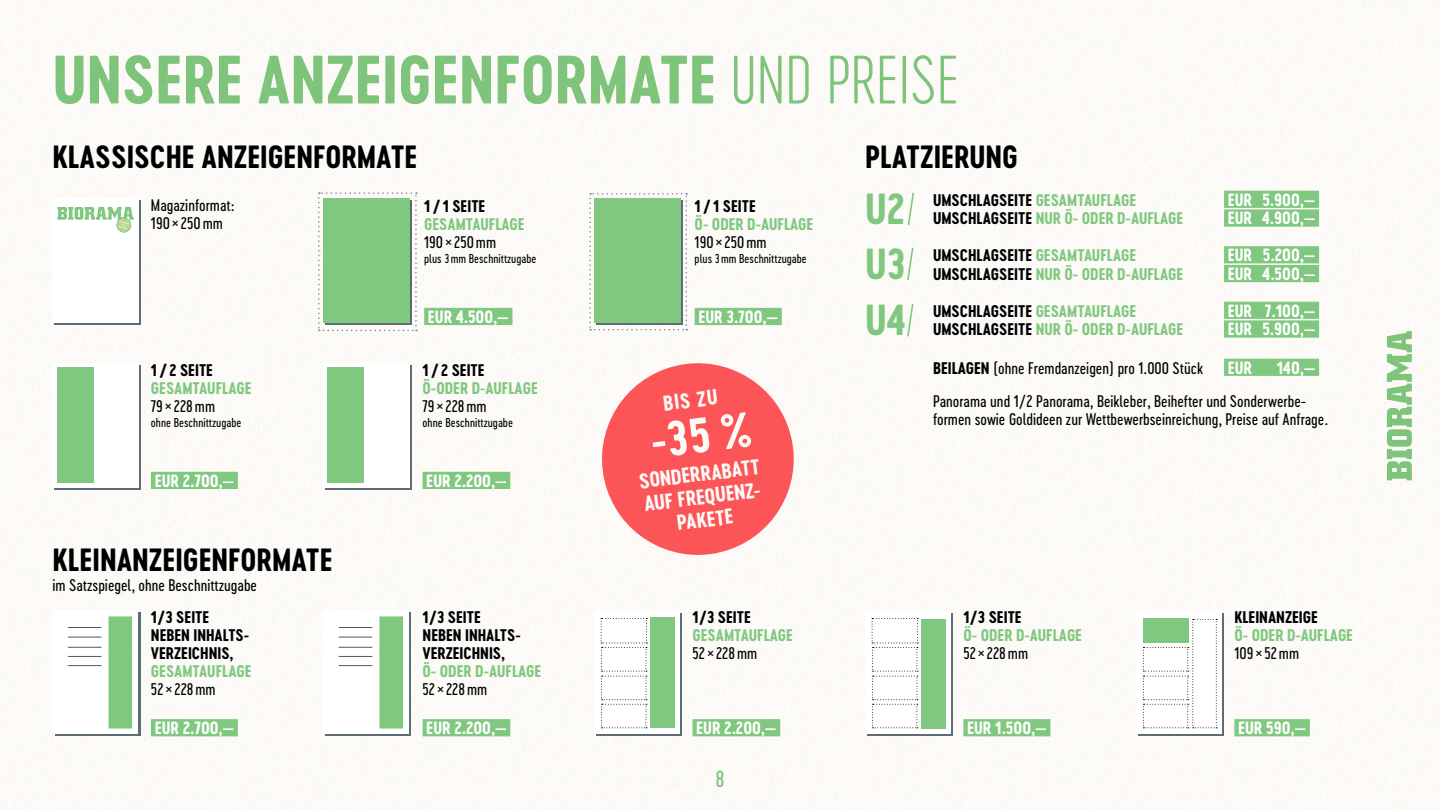
<style>
.page{position:relative;width:1440px;height:810px;background:#fff}
.page>*{position:absolute;margin:0;border:0;box-sizing:border-box;transform-origin:0 0}
.t1{font:63.75px "Cervo Neue Bold Neue";color:#80c87f}
.t2{font:45.9px "Cervo Neue Bold Neue";color:#fff}
.t3{font:40.5px/55.6px "Cervo Neue Bold Neue";color:#80c87f;text-align:justify}
.t4{font:30px "Cervo Neue Bold Neue";color:#000}
.t5{font:21.6px "Cervo Neue Regular Neue";color:#80c87f}
.t6{font:20.1px/23px "Cervo Neue Bold Neue";color:#fff;text-align:center}
.t7{font:16.5px "Cervo Neue Bold Neue";color:#fff}
.t8{font:15.75px/18px "Cervo Neue Regular Neue";color:#000}
.t9{font:15.75px "Cervo Neue Bold Neue";color:#80c87f}
.t10{font:15.75px/18px "Cervo Neue Bold Neue";color:#000}
.t11{font:12px "Cervo Neue Regular Neue";color:#000}
.s1{font-family:"Cervo Neue Thin Neue"}
.s2{color:#80c87f}
.s3{color:#000}
.s4{font-family:"Cervo Neue Bold Neue"}
</style>
<div class="page">
<div style="left:55px;top:612px;width:85px;height:124px;background:#5c6d76"></div>
<div style="left:52px;top:610px;width:86px;height:124px;background:#fff"></div>
<div style="left:109px;top:616px;width:23px;height:113px;background:#80c87f"></div>
<hr style="left:68px;top:627px;width:33px;height:1px;background:#575756">
<hr style="left:68px;top:637px;width:33px;height:1px;background:#575756">
<hr style="left:68px;top:647px;width:33px;height:1px;background:#575756">
<hr style="left:68px;top:656px;width:33px;height:1px;background:#575756">
<hr style="left:68px;top:665px;width:33px;height:1px;background:#575756">
<div style="left:151px;top:719px;width:87px;height:17px;background:#80c87f"></div>
<div style="left:325px;top:612px;width:86px;height:124px;background:#5c6d76"></div>
<div style="left:323px;top:610px;width:86px;height:124px;background:#fff"></div>
<div style="left:379px;top:616px;width:24px;height:113px;background:#80c87f"></div>
<hr style="left:339px;top:627px;width:33px;height:1px;background:#575756">
<hr style="left:339px;top:637px;width:33px;height:1px;background:#575756">
<hr style="left:339px;top:647px;width:33px;height:1px;background:#575756">
<hr style="left:339px;top:656px;width:33px;height:1px;background:#575756">
<hr style="left:339px;top:665px;width:33px;height:1px;background:#575756">
<div style="left:423px;top:719px;width:87px;height:17px;background:#80c87f"></div>
<div style="left:963px;top:719px;width:87px;height:17px;background:#80c87f"></div>
<div style="left:693px;top:719px;width:87px;height:17px;background:#80c87f"></div>
<div style="left:1138px;top:614px;width:85px;height:122px;background:linear-gradient(to right,#5c6d76,#5c6d76)"></div>
<div style="left:1136px;top:612px;width:85px;height:122px;background:#fff"></div>
<svg style="left:1143px;top:619px;width:74px;height:109px"></svg>
<div style="left:1234px;top:719px;width:76px;height:17px;background:#80c87f"></div>
<div style="left:55px;top:201px;width:86px;height:124px;background:#5c6d76"></div>
<div style="left:52px;top:199px;width:87px;height:124px;background:#fff"></div>
<svg style="left:57px;top:207px;width:77px;height:26px"></svg>
<svg style="left:318px;top:192px;width:99px;height:139px;background:#91cb91"></svg>
<svg style="left:589px;top:193px;width:98px;height:137px"></svg>
<svg style="left:596px;top:201px;width:86px;height:124px"></svg>
<div style="left:594px;top:199px;width:86px;height:124px;background:#80c87f"></div>
<svg style="left:55px;top:365px;width:86px;height:125px"></svg>
<div style="left:52px;top:363px;width:87px;height:124px;background:#fff"></div>
<div style="left:57px;top:367px;width:37px;height:116px;background:#80c87f"></div>
<div style="left:325px;top:365px;width:87px;height:125px;background:linear-gradient(to right,#fff,#fff)"></div>
<div style="left:323px;top:363px;width:86px;height:124px;background:#fff"></div>
<div style="left:327px;top:367px;width:37px;height:116px;background:#80c87f"></div>
<div style="left:424px;top:308px;width:88px;height:17px;background:#80c87f"></div>
<div style="left:151px;top:472px;width:87px;height:17px;background:#80c87f"></div>
<div style="left:423px;top:472px;width:87px;height:17px;background:#80c87f"></div>
<div style="left:695px;top:308px;width:87px;height:17px;background:#80c87f"></div>
<div style="left:1224px;top:191px;width:95px;height:17px;background:#80c87f"></div>
<div style="left:1224px;top:209px;width:95px;height:18px;background:#80c87f"></div>
<div style="left:1224px;top:246px;width:95px;height:17px;background:#80c87f"></div>
<div style="left:1224px;top:265px;width:95px;height:17px;background:#80c87f"></div>
<div style="left:1224px;top:302px;width:95px;height:17px;background:#80c87f"></div>
<div style="left:1224px;top:320px;width:95px;height:18px;background:#80c87f"></div>
<div style="left:1224px;top:359px;width:95px;height:17px;background:#80c87f"></div>
<svg style="left:1387px;top:331px;width:25px;height:149px"></svg>
<svg style="left:907px;top:191px;width:8px;height:35px"></svg>
<svg style="left:907px;top:247px;width:7px;height:34px"></svg>
<svg style="left:907px;top:303px;width:7px;height:34px"></svg>
<svg style="left:592px;top:353px;width:202px;height:210px;fill:#fc5557"></svg>
<div style="left:867px;top:614px;width:85px;height:122px;background:linear-gradient(to right,#5c6d76,#5c6d76)"></div>
<div style="left:865px;top:612px;width:85px;height:122px;background:#fff"></div>
<svg style="left:872px;top:618px;width:46px;height:110px"></svg>
<div style="left:922px;top:619px;width:24px;height:109px;background:#80c87f"></div>
<div style="left:596px;top:614px;width:85px;height:122px;background:linear-gradient(to right,#5c6d76,#5c6d76)"></div>
<div style="left:594px;top:612px;width:85px;height:122px;background:#fff"></div>
<svg style="left:601px;top:618px;width:46px;height:110px"></svg>
<div style="left:651px;top:618px;width:24px;height:110px;background:#80c87f"></div>
<h1 class="t1" style="left:52px;top:36px;width:908px">UNSERE ANZEIGENFORMATE <span class="s1">UND PREISE</span></h1>
<h3 class="t4" style="left:52px;top:136px;width:366px">KLASSISCHE ANZEIGENFORMATE</h3>
<h3 class="t4" style="left:865px;top:136px;width:154px">PLATZIERUNG</h3>
<p class="t8" style="left:151px;top:197px;width:85px">Magazinformat:<br>190 × 250mm</p>
<p class="t10" style="left:151px;top:361px;width:64px">1/2 SEITE</p>
<p class="t9" style="left:151px;top:377px;width:102px">GESAMTAUFLAGE</p>
<p class="t8" style="left:151px;top:397px;width:66px">79 × 228mm</p>
<p class="t11" style="left:151px;top:414px;width:92px">ohne Beschnittzugabe</p>
<p class="t10" style="left:424px;top:197px;width:63px">1/1 SEITE</p>
<p class="t9" style="left:424px;top:213px;width:102px">GESAMTAUFLAGE</p>
<p class="t8" style="left:424px;top:233px;width:74px">190 × 250mm</p>
<p class="t11" style="left:424px;top:251px;width:114px">plus 3mm Beschnittzugabe</p>
<p class="t7" style="left:428px;top:305px;width:82px">EUR 4.500,—</p>
<p class="t10" style="left:423px;top:361px;width:64px">1/2 SEITE</p>
<p class="t9" style="left:423px;top:377px;width:117px">Ö-ODER D-AUFLAGE</p>
<p class="t8" style="left:423px;top:397px;width:66px">79 × 228mm</p>
<p class="t11" style="left:423px;top:414px;width:92px">ohne Beschnittzugabe</p>
<p class="t7" style="left:155px;top:469px;width:81px">EUR 2.700,—</p>
<p class="t7" style="left:426px;top:469px;width:82px">EUR 2.200,—</p>
<h3 class="t4" style="left:52px;top:539px;width:282px">KLEINANZEIGENFORMATE</h3>
<p class="t8" style="left:52px;top:577px;width:206px">im Satzspiegel, ohne Beschnittzugabe</p>
<p class="t10" style="left:151px;top:608px;width:99px">1/3 SEITE<br>NEBEN INHALTS-<br>VERZEICHNIS,</p>
<p class="t9" style="left:151px;top:661px;width:102px">GESAMTAUFLAGE</p>
<p class="t8" style="left:151px;top:680px;width:66px">52 × 228mm</p>
<p class="t7" style="left:155px;top:717px;width:81px">EUR 2.700,—</p>
<p class="t10" style="left:423px;top:608px;width:99px">1/3 SEITE<br>NEBEN INHALTS-<br>VERZEICHNIS,</p>
<p class="t9" style="left:423px;top:660px;width:120px">Ö- ODER D-AUFLAGE</p>
<p class="t8" style="left:423px;top:680px;width:66px">52 × 228mm</p>
<p class="t7" style="left:426px;top:717px;width:82px">EUR 2.200,—</p>
<p class="t10" style="left:695px;top:197px;width:63px">1/1 SEITE</p>
<p class="t9" style="left:695px;top:213px;width:120px">Ö- ODER D-AUFLAGE</p>
<p class="t8" style="left:695px;top:233px;width:74px">190 × 250mm</p>
<p class="t11" style="left:695px;top:251px;width:114px">plus 3mm Beschnittzugabe</p>
<p class="t7" style="left:698px;top:305px;width:81px">EUR 3.700,—</p>
<p class="t6" style="left:662px;top:392px;width:56px;rotate:-7deg">BIS ZU</p>
<h2 class="t2" style="left:647px;top:410px;width:103px;rotate:-7deg">-35 %</h2>
<p class="t6" style="left:638px;top:470px;width:124px;rotate:-7deg">SONDERRABATT<br>AUF FREQUENZ-<br>PAKETE</p>
<p class="t10" style="left:693px;top:608px;width:60px">1/3 SEITE</p>
<p class="t9" style="left:693px;top:624px;width:102px">GESAMTAUFLAGE</p>
<p class="t8" style="left:693px;top:644px;width:66px">52 × 228mm</p>
<p class="t7" style="left:696px;top:717px;width:82px">EUR 2.200,—</p>
<h3 class="t5" style="left:715px;top:765px;width:11px">8</h3>
<h3 class="t3" style="left:865px;top:181px;width:42px">U2<br>U3<br>U4</h3>
<p class="t10" style="left:933px;top:191px;width:205px">UMSCHLAGSEITE <span class="s2">GESAMTAUFLAGE</span></p>
<p class="t7" style="left:1228px;top:188px;width:89px">EUR 5.900,—</p>
<p class="t9" style="left:933px;top:208px;width:252px"><span class="s3">UMSCHLAGSEITE</span> NUR Ö- ODER D-AUFLAGE</p>
<p class="t7" style="left:1228px;top:207px;width:89px">EUR 4.900,—</p>
<p class="t10" style="left:933px;top:246px;width:205px">UMSCHLAGSEITE <span class="s2">GESAMTAUFLAGE</span></p>
<p class="t7" style="left:1228px;top:244px;width:89px">EUR 5.200,—</p>
<p class="t9" style="left:933px;top:263px;width:252px"><span class="s3">UMSCHLAGSEITE</span> NUR Ö- ODER D-AUFLAGE</p>
<p class="t7" style="left:1228px;top:262px;width:89px">EUR 4.500,—</p>
<p class="t10" style="left:933px;top:302px;width:205px">UMSCHLAGSEITE <span class="s2">GESAMTAUFLAGE</span></p>
<p class="t7" style="left:1228px;top:299px;width:89px">EUR 7.100,—</p>
<p class="t9" style="left:933px;top:319px;width:252px"><span class="s3">UMSCHLAGSEITE</span> NUR Ö- ODER D-AUFLAGE</p>
<p class="t7" style="left:1228px;top:318px;width:89px">EUR 5.900,—</p>
<p class="t8" style="left:933px;top:359px;width:271px"><span class="s4">BEILAGEN</span> (ohne Fremdanzeigen) pro 1.000 Stück</p>
<p class="t7" style="left:1228px;top:356px;width:26px">EUR</p>
<p class="t7" style="left:1277px;top:356px;width:40px">140,—</p>
<p class="t8" style="left:933px;top:392px;width:397px">Panorama und 1/2 Panorama, Beikleber, Beihefter und Sonderwerbe&shy;formen sowie Goldideen zur Wettbewerbseinreichung, Preise auf Anfrage.</p>
<p class="t10" style="left:963px;top:608px;width:60px">1/3 SEITE</p>
<p class="t9" style="left:963px;top:624px;width:120px">Ö- ODER D-AUFLAGE</p>
<p class="t8" style="left:963px;top:644px;width:66px">52 × 228mm</p>
<p class="t7" style="left:967px;top:717px;width:81px">EUR 1.500,—</p>
<p class="t10" style="left:1234px;top:608px;width:85px">KLEINANZEIGE</p>
<p class="t9" style="left:1234px;top:624px;width:120px">Ö- ODER D-AUFLAGE</p>
<p class="t8" style="left:1234px;top:644px;width:66px">109 × 52mm</p>
<p class="t7" style="left:1238px;top:717px;width:70px">EUR 590,—</p>
</div>
